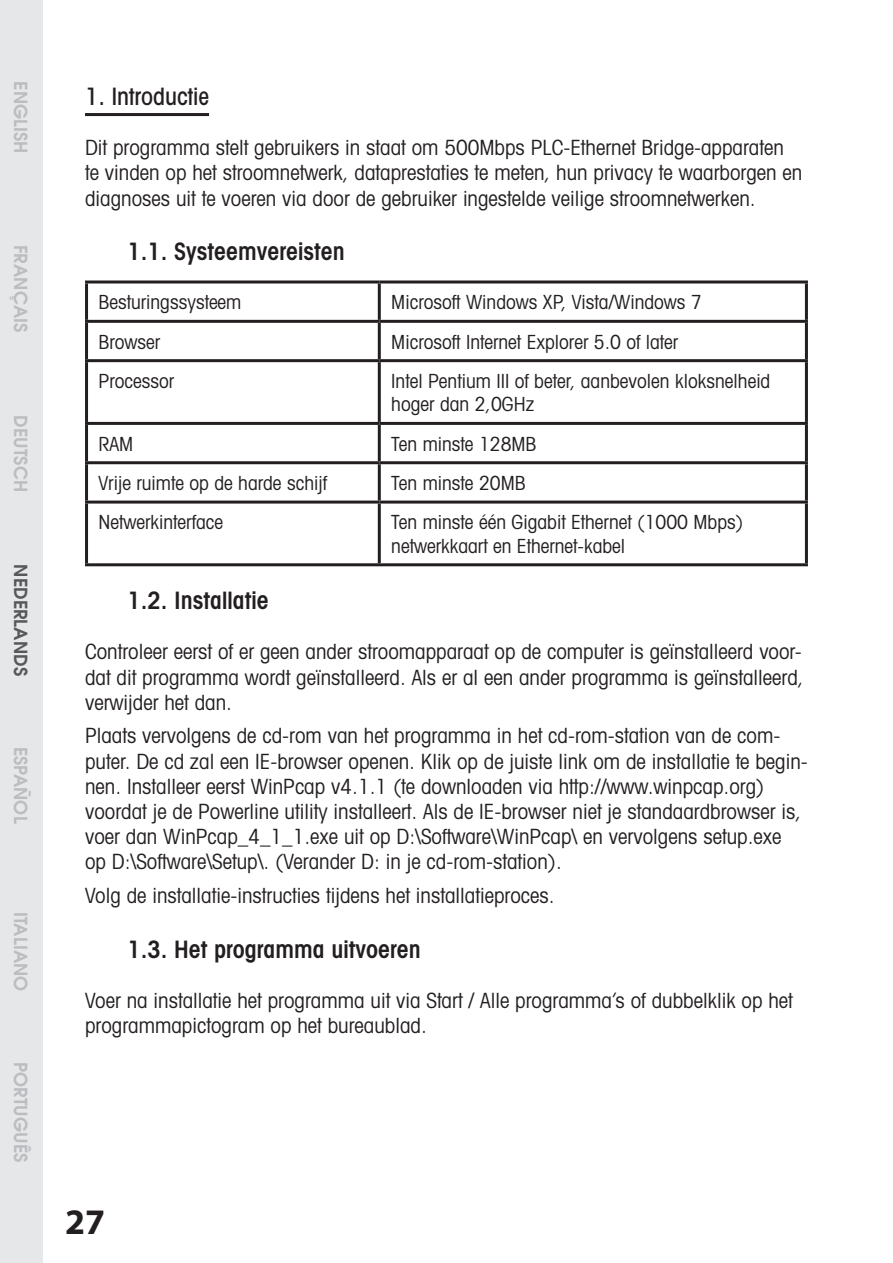
<style>
.page{position:relative;width:893px;height:1263px;background:#fff}
.page>*{position:absolute;margin:0;border:0;box-sizing:border-box;transform-origin:0 0}
.t1{font:700 36px "Myriad";color:#231f20}
.t2{font:600 condensed 24px "Avant Garde";color:#231f20}
.t3{font:500 condensed 24px "Avant Garde";color:#231f20}
.t4{font:condensed 21px/25.2px "Avant Garde";color:#231f20}
.t5{font:condensed 19.5px/23.4px "Avant Garde";color:#231f20}
.t6{font:600 18px "Avant Garde";color:#bcbdc0}
.t7{font:600 18px "Avant Garde";color:#57585a}
</style>
<div class="page">
<div style="left:0;top:0;width:43px;height:1263px;background:#e6e7e9"></div>
<hr style="left:85px;top:113px;width:124px;height:3px;background:#231f20">
<hr style="left:85px;top:280px;width:294px;height:3px;background:#231f20">
<hr style="left:85px;top:283px;width:3px;height:37px;background:#231f20">
<hr style="left:379px;top:280px;width:429px;height:3px;background:#231f20">
<hr style="left:378px;top:283px;width:3px;height:37px;background:#231f20">
<hr style="left:805px;top:283px;width:3px;height:37px;background:#231f20">
<hr style="left:85px;top:320px;width:294px;height:3px;background:#231f20">
<hr style="left:85px;top:323px;width:3px;height:36px;background:#231f20">
<hr style="left:379px;top:320px;width:429px;height:3px;background:#231f20">
<hr style="left:378px;top:323px;width:3px;height:36px;background:#231f20">
<hr style="left:805px;top:323px;width:3px;height:36px;background:#231f20">
<hr style="left:85px;top:359px;width:294px;height:3px;background:#231f20">
<hr style="left:85px;top:362px;width:3px;height:60px;background:#231f20">
<hr style="left:379px;top:359px;width:429px;height:3px;background:#231f20">
<hr style="left:378px;top:362px;width:3px;height:60px;background:#231f20">
<hr style="left:805px;top:362px;width:3px;height:60px;background:#231f20">
<hr style="left:85px;top:422px;width:294px;height:3px;background:#231f20">
<hr style="left:85px;top:425px;width:3px;height:36px;background:#231f20">
<hr style="left:379px;top:422px;width:429px;height:3px;background:#231f20">
<hr style="left:378px;top:425px;width:3px;height:36px;background:#231f20">
<hr style="left:805px;top:425px;width:3px;height:36px;background:#231f20">
<hr style="left:85px;top:461px;width:294px;height:3px;background:#231f20">
<hr style="left:85px;top:464px;width:3px;height:37px;background:#231f20">
<hr style="left:379px;top:461px;width:429px;height:3px;background:#231f20">
<hr style="left:378px;top:464px;width:3px;height:37px;background:#231f20">
<hr style="left:805px;top:464px;width:3px;height:37px;background:#231f20">
<hr style="left:85px;top:501px;width:294px;height:3px;background:#231f20">
<hr style="left:85px;top:504px;width:3px;height:59px;background:#231f20">
<hr style="left:379px;top:501px;width:429px;height:3px;background:#231f20">
<hr style="left:378px;top:504px;width:3px;height:59px;background:#231f20">
<hr style="left:805px;top:504px;width:3px;height:59px;background:#231f20">
<hr style="left:85px;top:563px;width:723px;height:3px;background:#231f20">
<p class="t6" style="left:27px;top:81px;width:74px;rotate:90deg">ENGLISH</p>
<p class="t6" style="left:27px;top:245px;width:89px;rotate:90deg">FRANÇAIS</p>
<p class="t6" style="left:27px;top:415px;width:78px;rotate:90deg">DEUTSCH</p>
<p class="t7" style="left:27px;top:564px;width:113px;rotate:90deg">NEDERLANDS</p>
<p class="t6" style="left:27px;top:747px;width:78px;rotate:90deg">ESPAÑOL</p>
<p class="t6" style="left:27px;top:912px;width:81px;rotate:90deg">ITALIANO</p>
<p class="t6" style="left:27px;top:1062px;width:102px;rotate:90deg">PORTUGUÊS</p>
<p class="t3" style="left:85px;top:87px;width:125px">1. Introductie</p>
<p class="t4" style="left:85px;top:137px;width:719px">Dit programma stelt gebruikers in staat om 500Mbps PLC-Ethernet Bridge-apparaten te vinden op het stroomnetwerk, dataprestaties te meten, hun privacy te waarborgen en diagnoses uit te voeren via door de gebruiker ingestelde veilige stroomnetwerken.</p>
<p class="t2" style="left:128px;top:243px;width:219px">1.1. Systeemvereisten</p>
<p class="t5" style="left:99px;top:292px;width:144px">Besturingssysteem</p>
<p class="t5" style="left:391px;top:292px;width:312px">Microsoft Windows XP, Vista/Windows 7</p>
<p class="t5" style="left:99px;top:332px;width:63px">Browser</p>
<p class="t5" style="left:391px;top:332px;width:289px">Microsoft Internet Explorer 5.0 of later</p>
<p class="t5" style="left:99px;top:371px;width:77px">Processor</p>
<p class="t5" style="left:391px;top:371px;width:381px">Intel Pentium III of beter, aanbevolen kloksnelheid hoger dan 2,0GHz</p>
<p class="t5" style="left:99px;top:434px;width:36px">RAM</p>
<p class="t5" style="left:391px;top:434px;width:147px">Ten minste 128MB</p>
<p class="t5" style="left:99px;top:473px;width:230px">Vrije ruimte op de harde schijf</p>
<p class="t5" style="left:391px;top:473px;width:136px">Ten minste 20MB</p>
<p class="t5" style="left:99px;top:513px;width:126px">Netwerkinterface</p>
<p class="t5" style="left:391px;top:513px;width:354px">Ten minste één Gigabit Ethernet (1000 Mbps) netwerkkaart en Ethernet-kabel</p>
<p class="t2" style="left:128px;top:591px;width:143px">1.2. Installatie</p>
<p class="t4" style="left:85px;top:641px;width:720px;text-align:justify">Controleer eerst of er geen ander stroomapparaat op de computer is geïnstalleerd voor&shy;dat dit programma wordt geïnstalleerd. Als er al een ander programma is geïnstalleerd, verwijder het dan.</p>
<p class="t4" style="left:85px;top:725px;width:724px">Plaats vervolgens de cd-rom van het programma in het cd-rom-station van de com&shy;puter. De cd zal een IE-browser openen. Klik op de juiste link om de installatie te begin&shy;nen. Installeer eerst WinPcap v4.1.1 (te downloaden via http://www.winpcap.org) voordat je de Powerline utility installeert. Als de IE-browser niet je standaardbrowser is, voer dan WinPcap_4_1_1.exe uit op D:\Software\WinPcap\ en vervolgens setup.exe<br>op D:\Software\Setup\. (Verander D: in je cd-rom-station).</p>
<p class="t4" style="left:85px;top:885px;width:471px">Volg de installatie-instructies tijdens het installatieproces.</p>
<p class="t2" style="left:128px;top:940px;width:295px">1.3. Het programma uitvoeren</p>
<p class="t4" style="left:85px;top:990px;width:709px">Voer na installatie het programma uit via Start / Alle programma’s of dubbelklik op het programmapictogram op het bureaublad.</p>
<h1 class="t1" style="left:65px;top:1208px;width:41px">27</h1>
</div>
